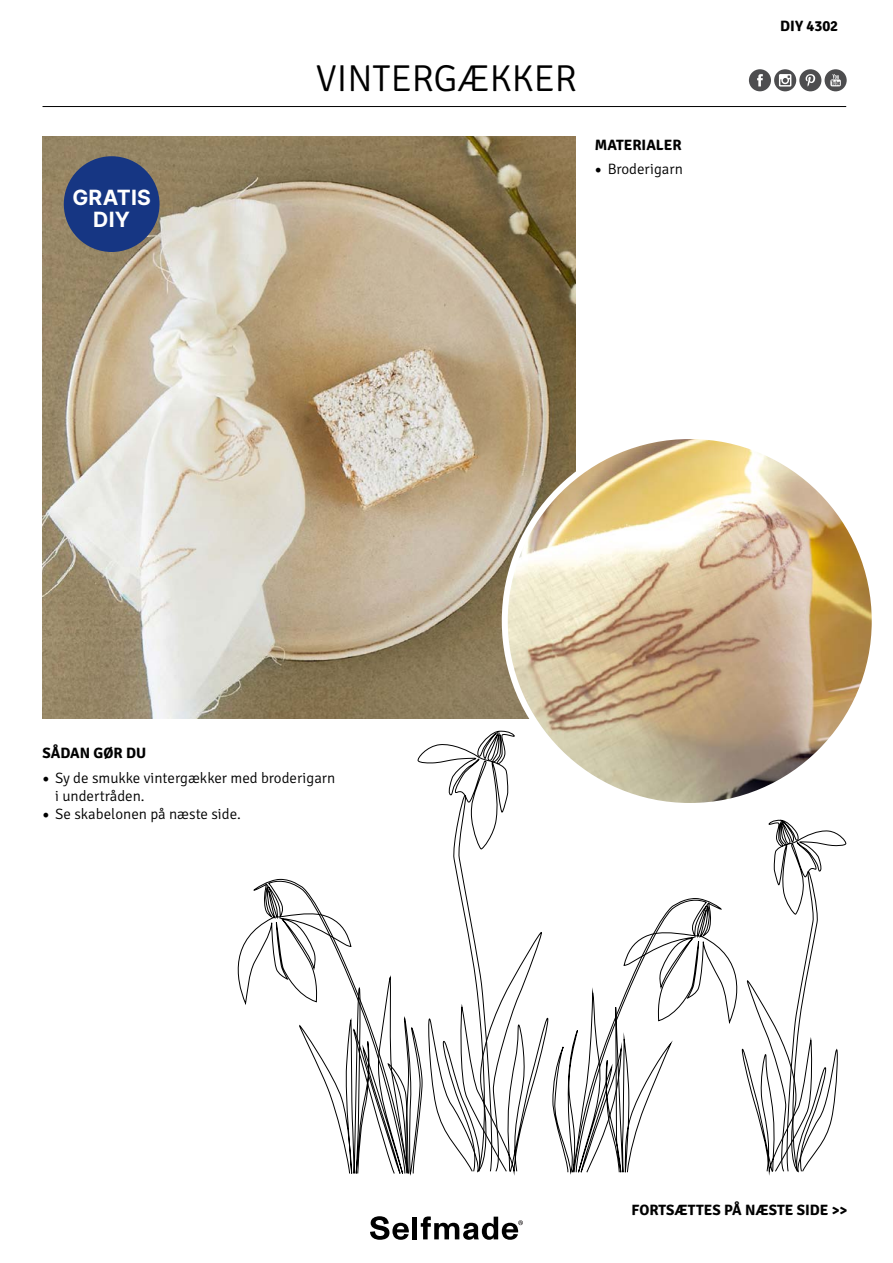
<style>
.page{position:relative;width:893px;height:1263px;background:#fff}
.page>*{position:absolute;margin:0;border:0;box-sizing:border-box;transform-origin:0 0}
.t1{font:300 37.5px "Signika";color:#000}
.t2{font:700 21px/22.5px "Inter";letter-spacing:.01em;color:#fff;text-align:center}
.t3{font:300 15px/18px "Signika";color:#000}
.t4{font:700 15px "Signika";color:#000}
.s1{font-family:"Minion Pro";font-weight:400;font-size:18px}
</style>
<div class="page">
<img style="left:43px;top:136px;width:532px;height:583px">
<hr style="left:43px;top:106px;width:803px;height:1px;background:#000">
<div style="left:749px;top:69px;width:22px;height:22px;background:#4d4d4f;border-radius:50%"></div>
<svg style="left:757px;top:74px;width:6px;height:12px"></svg>
<div style="left:774px;top:69px;width:22px;height:22px;background:#4d4d4f;border-radius:50%"></div>
<svg style="left:779px;top:74px;width:12px;height:13px"></svg>
<div style="left:799px;top:69px;width:22px;height:22px;background:#4d4d4f;border-radius:50%"></div>
<svg style="left:805px;top:74px;width:10px;height:12px"></svg>
<div style="left:825px;top:69px;width:22px;height:22px;background:#4d4d4f;border-radius:50%"></div>
<svg style="left:830px;top:74px;width:11px;height:12px"></svg>
<svg style="left:237px;top:730px;width:610px;height:446px"></svg>
<svg style="left:370px;top:1216px;width:39px;height:24px"></svg>
<hr style="left:413px;top:1216px;width:4px;height:23px;background:#000">
<svg style="left:421px;top:1216px;width:102px;height:24px"></svg>
<div style="left:64px;top:156px;width:96px;height:96px;background:#163683;border-radius:50%"></div>
<img style="left:505px;top:436px;width:370px;height:370px;border-radius:185px">
<h2 class="t2" style="left:72px;top:185px;width:80px">GRATIS<br>DIY</h2>
<h1 class="t1" style="left:316px;top:57px;width:263px">VINTERGÆKKER</h1>
<p class="t4" style="left:595px;top:136px;width:88px">MATERIALER</p>
<p class="t3" style="left:595px;top:161px;width:89px"><span class="s1">•</span> Broderigarn</p>
<p class="t4" style="left:780px;top:17px;width:59px">DIY 4302</p>
<p class="t4" style="left:43px;top:744px;width:105px">SÅDAN GØR DU</p>
<p class="t3" style="left:55px;top:769px;width:282px;text-indent:-13px"><span class="s1">•</span> Sy de smukke vintergækker med broderigarn i undertråden.</p>
<p class="t3" style="left:43px;top:805px;width:200px"><span class="s1">•</span> Se skabelonen på næste side.</p>
<p class="t4" style="left:632px;top:1200px;width:217px">FORTSÆTTES PÅ NÆSTE SIDE &gt;&gt;</p>
</div>
